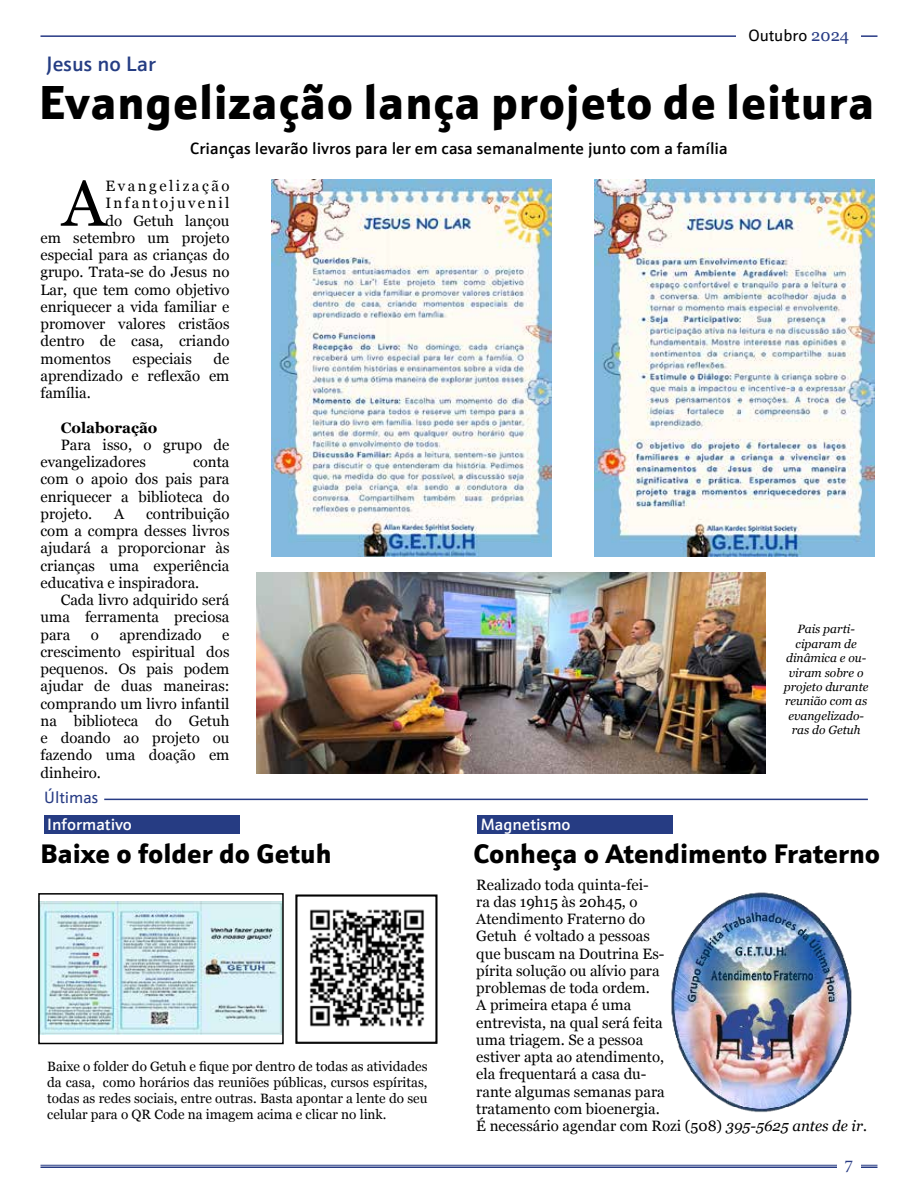
<style>
.page{position:relative;width:918px;height:1188px;background:#fff}
.page>*{position:absolute;margin:0;border:0;box-sizing:border-box;transform-origin:0 0}
.t1{font:64.8px "Georgia";color:#000}
.t2{font:900 48px "Schnebel Sans ME";letter-spacing:.02em;color:#000}
.t3{font:900 27px "Schnebel Sans ME";color:#000}
.t4{font:500 21px "Schnebel Sans ME";color:#253d83}
.t5{font:18px "Minion Pro";color:#273b84}
.t6{font:500 16.5px "Schnebel Sans ME";color:#000}
.t7{font:500 16.5px "Schnebel Sans ME";color:#fff}
.t8{font:16.5px "Schnebel Sans ME";color:#000}
.t9{font:16.5px "Schnebel Sans ME";color:#273b84}
.t10{font:15px/17.2px "Georgia";color:#000;text-align:justify}
.t11{font:15px "Georgia";letter-spacing:.15em;color:#000}
.t12{font:15px "Georgia";letter-spacing:.165em;color:#000}
.t13{font:700 15px "Georgia";color:#000}
.t14{font:13.5px/16px "Georgia";color:#000;text-align:justify}
.t15{font:italic 12px/14.4px "Georgia";color:#000;text-align:center}
.s1{font-family:"Georgia";color:#273b84}
.s2{font-style:italic}
</style>
<div class="page">
<hr style="left:40px;top:35px;width:838px;height:2px;background:#273985">
<div style="left:737px;top:28px;width:124px;height:14px;background:#fff"></div>
<hr style="left:40px;top:1165px;width:838px;height:1px;background:#273b84">
<hr style="left:40px;top:1166px;width:838px;height:2px;background:#273b84">
<div style="left:837px;top:1159px;width:24px;height:15px;background:#fff"></div>
<img style="left:594px;top:180px;width:280px;height:376px">
<img style="left:272px;top:180px;width:280px;height:376px">
<img style="left:256px;top:572px;width:510px;height:201px">
<svg style="left:295px;top:895px;width:142px;height:149px"></svg>
<div style="left:296px;top:895px;width:141px;height:148px;border:1px solid #000"></div>
<img style="left:41px;top:902px;width:240px;height:133px">
<div style="left:38px;top:893px;width:246px;height:151px;border:2px solid #000"></div>
<hr style="left:104px;top:799px;width:764px;height:1px;background:#273b84">
<div style="left:44px;top:815px;width:195px;height:18px;background:#263c83"></div>
<div style="left:478px;top:815px;width:195px;height:18px;background:#263c83"></div>
<img style="left:671px;top:892px;width:181px;height:220px">
<p class="t8" style="left:748px;top:23px;width:102px">Outubro <span class="s1">2024</span></p>
<h3 class="t4" style="left:47px;top:47px;width:111px">Jesus no Lar</h3>
<h2 class="t2" style="left:39px;top:60px;width:837px">Evangelização lança projeto de leitura</h2>
<p class="t6" style="left:190px;top:136px;width:539px">Crianças levarão livros para ler em casa semanalmente junto com a família</p>
<h1 class="t1" style="left:62px;top:156px;width:45px">A</h1>
<p class="t12" style="left:106px;top:175px;width:125px">Evangelização</p>
<p class="t11" style="left:106px;top:192px;width:125px">Infantojuvenil</p>
<p class="t10" style="left:106px;top:211px;width:125px">do Getuh lançou</p>
<p class="t10" style="left:41px;top:229px;width:190px">em setembro um projeto</p>
<p class="t10" style="left:41px;top:246px;width:190px">especial para as crianças do</p>
<p class="t10" style="left:41px;top:263px;width:191px">grupo. Trata-se do Jesus no</p>
<p class="t10" style="left:41px;top:280px;width:190px">Lar, que tem como objetivo</p>
<p class="t10" style="left:41px;top:298px;width:190px">enriquecer a vida familiar e</p>
<p class="t10" style="left:41px;top:315px;width:191px">promover valores cristãos</p>
<p class="t10" style="left:41px;top:332px;width:190px">dentro de casa, criando</p>
<p class="t10" style="left:41px;top:349px;width:72px">momentos</p>
<p class="t10" style="left:133px;top:349px;width:61px">especiais</p>
<p class="t10" style="left:41px;top:349px;width:190px;text-indent:173px">de aprendizado e reflexão em família.</p>
<p class="t13" style="left:61px;top:416px;width:98px">Colaboração</p>
<p class="t10" style="left:41px;top:436px;width:190px;text-indent:20px">Para isso, o grupo de evangelizadores</p>
<p class="t10" style="left:41px;top:453px;width:190px;text-indent:153px">conta com o apoio dos pais para enriquecer a biblioteca do projeto.</p>
<p class="t10" style="left:41px;top:505px;width:190px;text-indent:106px">contribuição com a compra desses livros ajudará a proporcionar às crianças uma experiência educativa e inspiradora.</p>
<p class="t10" style="left:41px;top:591px;width:191px;text-indent:20px">Cada livro adquirido será uma ferramenta preciosa para</p>
<p class="t10" style="left:114px;top:505px;width:12px">A</p>
<p class="t10" style="left:41px;top:625px;width:191px;text-indent:182px">e crescimento espiritual dos pequenos. Os pais podem ajudar de duas maneiras: comprando um livro infantil na biblioteca do Getuh e doando ao projeto ou fazendo uma doação em dinheiro.</p>
<p class="t15" style="left:784px;top:622px;width:86px">Pais parti&shy;ciparam de dinâmica e ou&shy;viram sobre o projeto durante reunião com as evangelizado&shy;ras do Getuh</p>
<p class="t10" style="left:91px;top:625px;width:10px">o</p>
<p class="t10" style="left:119px;top:625px;width:84px">aprendizado</p>
<p class="t9" style="left:44px;top:785px;width:56px">Últimas</p>
<p class="t7" style="left:47px;top:812px;width:86px">Informativo</p>
<p class="t7" style="left:481px;top:812px;width:91px">Magnetismo</p>
<h3 class="t3" style="left:40px;top:830px;width:293px">Baixe o folder do Getuh</h3>
<h3 class="t3" style="left:473px;top:830px;width:408px">Conheça o Atendimento Fraterno</h3>
<p class="t14" style="left:47px;top:1058px;width:382px">Baixe o folder do Getuh e fique por dentro de todas as atividades da casa, como horários das reuniões públicas, cursos espíritas, todas as redes sociais, entre outras. Basta apontar a lente do seu celular para o QR Code na imagem acima e clicar no link.</p>
<p class="t10" style="left:476px;top:875px;width:392px;text-align:left">Realizado toda quinta-fei-<br>ra das 19h15 às 20h45, o<br>Atendimento Fraterno do<br>Getuh é voltado a pessoas<br>que buscam na Doutrina Es-<br>pírita solução ou alívio para<br>problemas de toda ordem.<br>A primeira etapa é uma<br>entrevista, na qual será feita<br>uma triagem. Se a pessoa<br>estiver apta ao atendimento,<br>ela frequentará a casa du-<br>rante algumas semanas para<br>tratamento com bioenergia.<br>É necessário agendar com Rozi (508) <span class="s2">395-5625 antes de ir.</span></p>
<p class="t5" style="left:844px;top:1155px;width:10px">7</p>
</div>
